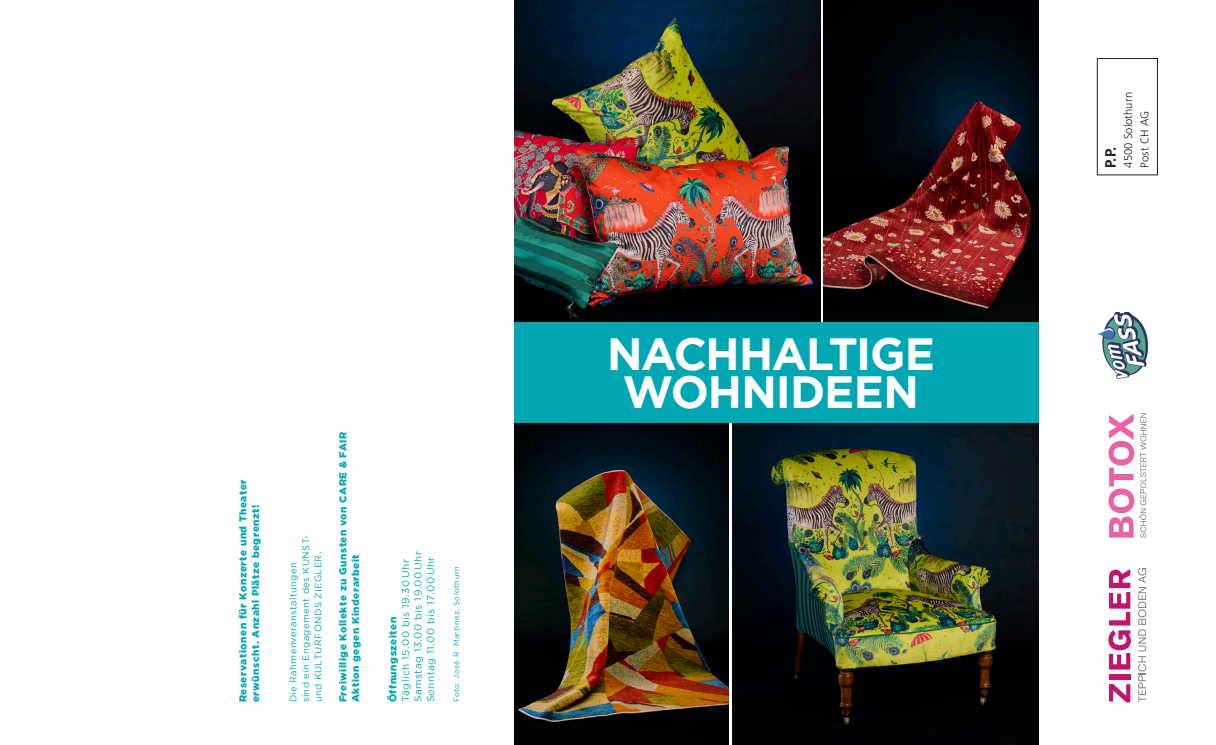
<style>
.page{position:relative;width:1216px;height:745px;background:#fff}
.page>*{position:absolute;margin:0;border:0;box-sizing:border-box;transform-origin:0 0}
.t1{font:700 45px/37.5px "Gotham";letter-spacing:-.025em;color:#fff;text-align:center}
.t2{font:700 15px "Frutiger LT Std";color:#231f20}
.t3{font:300 11.25px/16.2px "Frutiger LT Std";color:#231f20}
.t4{font:900 10px/12.5px "Gotham";letter-spacing:.05em;color:#00a7b2}
.t5{font:10px/12.5px "Gotham";letter-spacing:.05em;color:#00a7b2}
.t6{font:9.38px/12.5px "Gotham";letter-spacing:.04em;color:#00a7b2}
.t7{font:7.5px "Gotham";letter-spacing:.055em;color:#00a7b2}
</style>
<div class="page">
<img style="left:514px;top:0;width:306px;height:322px">
<img style="left:732px;top:422px;width:306px;height:322px">
<img style="left:514px;top:422px;width:214px;height:322px">
<img style="left:824px;top:0;width:214px;height:322px">
<div style="left:1096px;top:58px;width:61px;height:117px;border:1px solid #231f20"></div>
<svg style="left:1108px;top:413px;width:38px;height:124px"></svg>
<svg style="left:1109px;top:684px;width:21px;height:18px"></svg>
<div style="left:1108px;top:674px;width:22px;height:5px;background:#c0156d"></div>
<svg style="left:1108px;top:569px;width:22px;height:100px"></svg>
<svg style="left:1138px;top:568px;width:8px;height:133px"></svg>
<img style="left:1097px;top:312px;width:52px;height:66px">
<div style="left:514px;top:322px;width:524px;height:100px;background:#00a7b2"></div>
<p class="t4" style="left:236px;top:702px;width:224px;rotate:-90deg">Reservationen für Konzerte und Theater erwünscht. Anzahl Plätze begrenzt!</p>
<p class="t6" style="left:287px;top:702px;width:169px;rotate:-90deg">Die Rahmenveranstaltungen<br>sind ein Engagement des KUNST&shy;und KULTURFONDS ZIEGLER.</p>
<p class="t4" style="left:336px;top:702px;width:272px;rotate:-90deg">Freiwillige Kollekte zu Gunsten von CARE &amp; FAIR<br>Aktion gegen Kinderarbeit</p>
<p class="t5" style="left:399px;top:702px;width:153px;rotate:-90deg">Täglich 15.00 bis 19.30 Uhr<br>Samstag 13.00 bis 19.00 Uhr<br>Sonntag 11.00 bis 17.00 Uhr</p>
<p class="t4" style="left:386px;top:702px;width:87px;rotate:-90deg">Öffnungszeiten</p>
<p class="t7" style="left:452px;top:702px;width:137px;rotate:-90deg">Foto: José R. Martinez, Solothurn</p>
<h1 class="t1" style="left:607px;top:334px;width:329px">NACHHALTIGE<br>WOHNIDEEN</h1>
<p class="t3" style="left:1120px;top:167px;width:77px;rotate:-90deg">4500 Solothurn<br>Post CH AG</p>
<h2 class="t2" style="left:1101px;top:167px;width:22px;rotate:-90deg">P. P.</h2>
</div>
